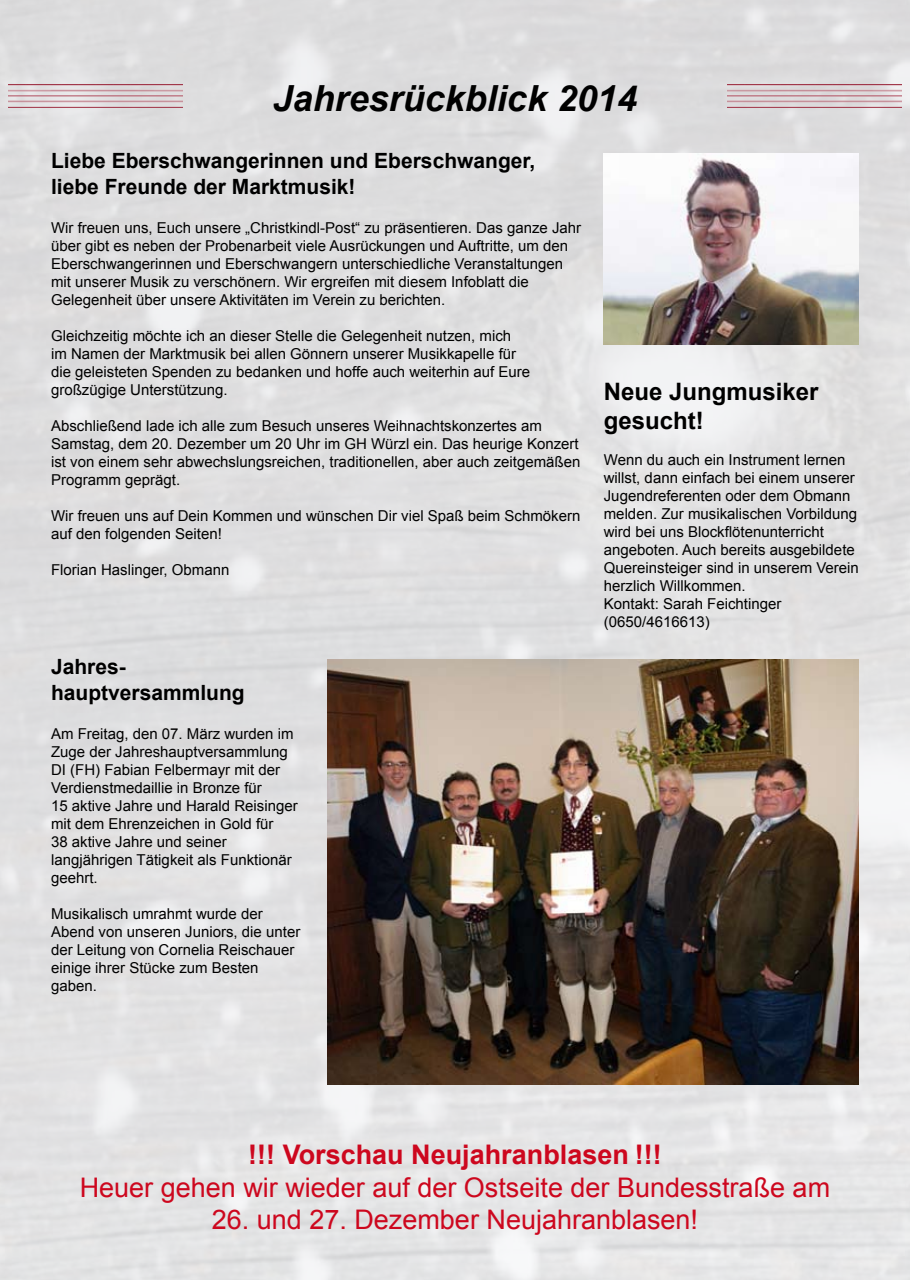
<style>
.page{position:relative;width:910px;height:1280px;background:#fff}
.page>*{position:absolute;margin:0;border:0;box-sizing:border-box;transform-origin:0 0}
.t1{font:italic 700 36px "Arial";color:#000}
.t2{font:27px "Arial";color:#cd071e}
.t3{font:700 27px "Arial";color:#cd071e}
.t4{font:700 24px/28.8px "Arial";color:#000}
.t5{font:700 21px/25.2px "Arial";color:#000}
.t6{font:15px/18px "Arial";color:#000}
</style>
<div class="page">
<img style="left:0;top:0;width:910px;height:1279px">
<img style="left:727px;top:84px;width:174px;height:23px">
<img style="left:8px;top:84px;width:175px;height:23px">
<img style="left:604px;top:153px;width:255px;height:191px">
<img style="left:327px;top:659px;width:532px;height:425px">
<h1 class="t1" style="left:273px;top:75px;width:366px">Jahresrückblick 2014</h1>
<h3 class="t5" style="left:51px;top:149px;width:486px">Liebe Eberschwangerinnen und Eberschwanger, liebe Freunde der Marktmusik!</h3>
<p class="t6" style="left:51px;top:219px;width:532px">Wir freuen uns, Euch unsere „Christkindl-Post“ zu präsentieren. Das ganze Jahr über gibt es neben der Probenarbeit viele Ausrückungen und Auftritte, um den Eberschwangerinnen und Eberschwangern unterschiedliche Veranstaltungen mit unserer Musik zu verschönern. Wir ergreifen mit diesem Infoblatt die Gelegenheit über unsere Aktivitäten im Verein zu berichten.</p>
<p class="t6" style="left:51px;top:327px;width:481px">Gleichzeitig möchte ich an dieser Stelle die Gelegenheit nutzen, mich im Namen der Marktmusik bei allen Gönnern unserer Musikkapelle für die geleisteten Spenden zu bedanken und hoffe auch weiterhin auf Eure großzügige Unterstützung.</p>
<p class="t6" style="left:51px;top:417px;width:531px">Abschließend lade ich alle zum Besuch unseres Weihnachtskonzertes am Samstag, dem 20. Dezember um 20 Uhr im GH Würzl ein. Das heurige Konzert ist von einem sehr abwechslungsreichen, traditionellen, aber auch zeitgemäßen Programm geprägt.</p>
<p class="t6" style="left:51px;top:507px;width:531px">Wir freuen uns auf Dein Kommen und wünschen Dir viel Spaß beim Schmökern auf den folgenden Seiten!</p>
<p class="t6" style="left:51px;top:561px;width:180px">Florian Haslinger, Obmann</p>
<h3 class="t5" style="left:51px;top:655px;width:195px">Jahres&shy;hauptversammlung</h3>
<p class="t6" style="left:51px;top:725px;width:248px">Am Freitag, den 07. März wurden im<br>Zuge der Jahreshauptversammlung<br>DI (FH) Fabian Felbermayr mit der<br>Verdienstmedaillie in Bronze für<br>15 aktive Jahre und Harald Reisinger mit dem Ehrenzeichen in Gold für<br>38 aktive Jahre und seiner langjährigen Tätigkeit als Funktionär geehrt.</p>
<p class="t6" style="left:51px;top:905px;width:251px">Musikalisch umrahmt wurde der<br>Abend von unseren Juniors, die unter der Leitung von Cornelia Reischauer einige ihrer Stücke zum Besten gaben.</p>
<h3 class="t4" style="left:604px;top:378px;width:216px">Neue Jungmusiker gesucht!</h3>
<p class="t6" style="left:604px;top:451px;width:257px">Wenn du auch ein Instrument lernen willst, dann einfach bei einem unserer<br>Jugendreferenten oder dem Obmann melden. Zur musikalischen Vorbildung wird bei uns Blockflötenunterricht angeboten. Auch bereits ausgebildete<br>Quereinsteiger sind in unserem Verein herzlich Willkommen.<br>Kontakt: Sarah Feichtinger (0650/4616613)</p>
<h2 class="t3" style="left:248px;top:1137px;width:415px">!!! Vorschau Neujahranblasen !!!</h2>
<h2 class="t2" style="left:80px;top:1169px;width:752px">Heuer gehen wir wieder auf der Ostseite der Bundesstraße am</h2>
<h2 class="t2" style="left:212px;top:1202px;width:488px">26. und 27. Dezember Neujahranblasen!</h2>
</div>
